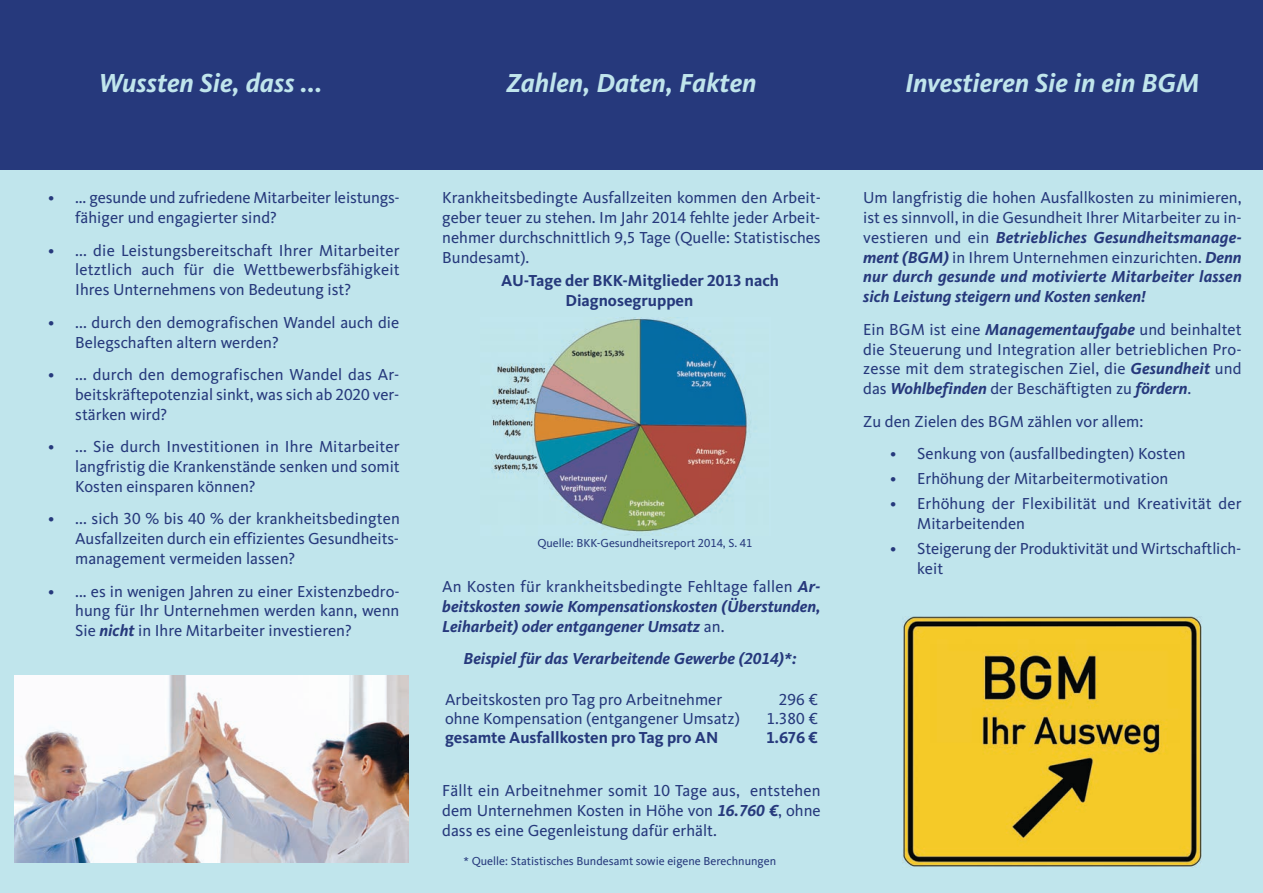
<style>
.page{position:relative;width:1263px;height:893px;background:#fff}
.page>*{position:absolute;margin:0;border:0;box-sizing:border-box;transform-origin:0 0}
.t1{font:italic 700 27px "CDU Kievit Tab";color:#c0e5ec}
.t2{font:16.5px/19.8px "CDU Kievit Tab";color:#26397c;text-align:justify}
.t3{font:italic 700 16.5px/19.8px "CDU Kievit Tab";color:#26397c;text-align:justify}
.t4{font:700 16.5px/19.8px "CDU Kievit Tab";color:#26397c}
.t5{font:12px "CDU Kievit Tab";color:#26397c}
.s1{font-weight:700;font-style:italic}
.s2{font-weight:400;font-style:normal}
</style>
<div class="page">
<div style="left:0;top:0;width:1263px;height:170px;background:#26397c"></div>
<div style="left:0;top:170px;width:1263px;height:723px;background:#c0e5ec"></div>
<img style="left:492px;top:317px;width:255px;height:216px">
<img style="left:902px;top:617px;width:300px;height:251px">
<img style="left:15px;top:676px;width:394px;height:187px">
<h1 class="t1" style="left:99px;top:66px;width:225px">Wussten Sie, dass ...</h1>
<h1 class="t1" style="left:507px;top:66px;width:251px">Zahlen, Daten, Fakten</h1>
<h1 class="t1" style="left:905px;top:66px;width:296px">Investieren Sie in ein BGM</h1>
<p class="t2" style="left:75px;top:188px;width:326px;text-indent:-27px">• ... gesunde und zufriedene Mitarbeiter leistungs&shy;fähiger und engagierter sind?</p>
<p class="t2" style="left:75px;top:240px;width:326px;text-indent:-27px">• ... die Leistungsbereitschaft Ihrer Mitarbeiter letztlich auch für die Wettbewerbsfähigkeit Ihres Unternehmens von Bedeutung ist?</p>
<p class="t2" style="left:75px;top:312px;width:326px;text-indent:-27px">• ... durch den demografischen Wandel auch die<br>Belegschaften altern werden?</p>
<p class="t2" style="left:75px;top:365px;width:326px;text-indent:-27px">• ... durch den demografischen Wandel das Ar&shy;beitskräftepotenzial sinkt, was sich ab 2020 ver&shy;stärken wird?</p>
<p class="t2" style="left:75px;top:437px;width:326px;text-indent:-27px">• ... Sie durch Investitionen in Ihre Mitarbeiter langfristig die Krankenstände senken und somit Kosten einsparen können?</p>
<p class="t2" style="left:75px;top:509px;width:326px;text-indent:-27px">• ... sich 30 % bis 40 % der krankheitsbedingten Ausfallzeiten durch ein effizientes Gesundheits&shy;management vermeiden lassen?</p>
<p class="t2" style="left:75px;top:581px;width:326px;text-indent:-27px">• ... es in wenigen Jahren zu einer Existenzbedro&shy;hung für Ihr Unternehmen werden kann, wenn Sie <span class="s1">nicht</span> in Ihre Mitarbeiter investieren?</p>
<p class="t2" style="left:442px;top:188px;width:380px">Krankheitsbedingte Ausfallzeiten kommen den Arbeit&shy;geber teuer zu stehen. Im Jahr 2014 fehlte jeder Arbeit&shy;nehmer durchschnittlich 9,5 Tage (Quelle: Statistisches Bundesamt).</p>
<p class="t4" style="left:565px;top:271px;width:215px;text-indent:-64px">AU-Tage der BKK-Mitglieder 2013 nach<br>Diagnosegruppen</p>
<p class="t5" style="left:537px;top:536px;width:216px">Quelle: BKK-Gesundheitsreport 2014, S. 41</p>
<p class="t3" style="left:442px;top:577px;width:380px"><span class="s2">An Kosten für krankheitsbedingte Fehltage fallen</span> Ar&shy;beitskosten sowie Kompensationskosten (Überstunden, Leiharbeit) oder entgangener Umsatz <span class="s2">an.</span></p>
<p class="t3" style="left:463px;top:648px;width:334px">Beispiel für das Verarbeitende Gewerbe (2014)*:</p>
<p class="t2" style="left:445px;top:690px;width:279px">Arbeitskosten pro Tag pro Arbeitnehmer</p>
<p class="t2" style="left:779px;top:690px;width:41px">296 €</p>
<p class="t2" style="left:445px;top:709px;width:296px">ohne Kompensation (entgangener Umsatz)</p>
<p class="t2" style="left:766px;top:709px;width:53px">1.380 €</p>
<p class="t4" style="left:445px;top:728px;width:275px">gesamte Ausfallkosten pro Tag pro AN</p>
<p class="t4" style="left:766px;top:728px;width:53px">1.676 €</p>
<p class="t2" style="left:442px;top:781px;width:380px">Fällt ein Arbeitnehmer somit 10 Tage aus, entstehen dem Unternehmen Kosten in Höhe von <span class="s1">16.760 €</span>, ohne dass es eine Gegenleistung dafür erhält.</p>
<p class="t5" style="left:463px;top:854px;width:314px">* Quelle: Statistisches Bundesamt sowie eigene Berechnungen</p>
<p class="t2" style="left:863px;top:188px;width:380px">Um langfristig die hohen Ausfallkosten zu minimieren, ist es sinnvoll, in die Gesundheit Ihrer Mitarbeiter zu in&shy;vestieren und ein <span class="s1">Betriebliches Gesundheitsmanage&shy;ment (BGM)</span> in Ihrem Unternehmen einzurichten. <span class="s1">Denn nur durch gesunde und motivierte Mitarbeiter lassen sich Leistung steigern und Kosten senken!</span></p>
<p class="t2" style="left:863px;top:320px;width:380px">Ein BGM ist eine <span class="s1">Managementaufgabe</span> und beinhaltet die Steuerung und Integration aller betrieblichen Pro&shy;zesse mit dem strategischen Ziel, die <span class="s1">Gesundheit</span> und das <span class="s1">Wohlbefinden</span> der Beschäftigten zu <span class="s1">fördern</span>.</p>
<p class="t2" style="left:863px;top:411px;width:282px">Zu den Zielen des BGM zählen vor allem:</p>
<p class="t2" style="left:890px;top:444px;width:297px">• Senkung von (ausfallbedingten) Kosten</p>
<p class="t2" style="left:890px;top:469px;width:280px">• Erhöhung der Mitarbeitermotivation</p>
<p class="t2" style="left:917px;top:494px;width:326px;text-indent:-27px">• Erhöhung der Flexibilität und Kreativität der<br>Mitarbeitenden</p>
<p class="t2" style="left:917px;top:539px;width:326px;text-indent:-27px">• Steigerung der Produktivität und Wirtschaftlich&shy;keit</p>
</div>
